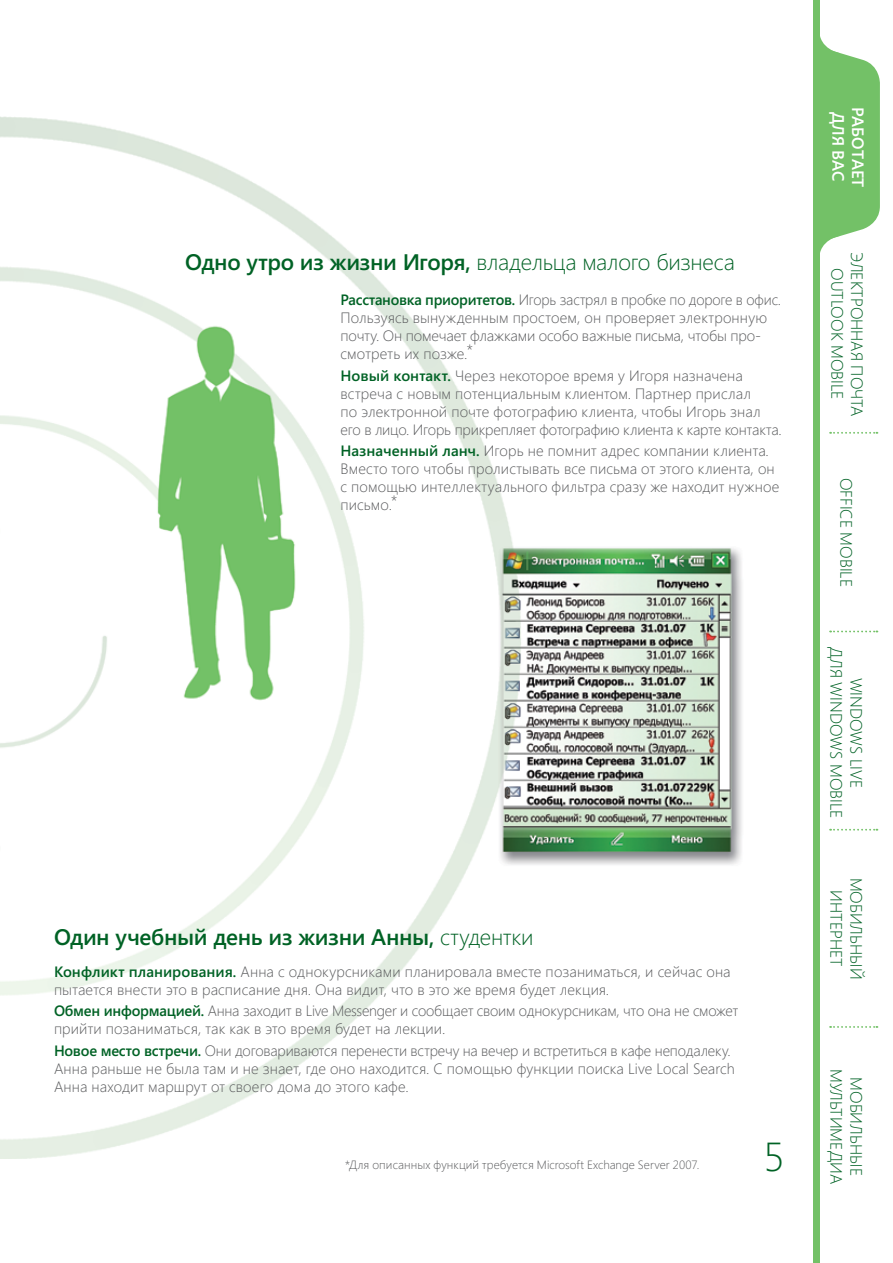
<style>
.page{position:relative;width:893px;height:1263px;background:#fff}
.page>*{position:absolute;margin:0;border:0;box-sizing:border-box;transform-origin:0 0}
.t1{font:300 40.5px "Segoe";color:#006225}
.t2{font:300 22.5px "Segoe";letter-spacing:-.01em;color:#006225}
.t3{font:600 22.5px "Segoe";letter-spacing:-.025em;color:#006225}
.t4{font:300 16.5px/19.8px "Segoe";color:#006225;text-align:center}
.t5{font:600 16.5px "Segoe";color:#fff}
.t6{font:300 15px/18px "Segoe";letter-spacing:.005em;color:#58595b}
.t7{font:300 12px "Segoe";letter-spacing:.005em;color:#58595b}
.s1{font-weight:600}
.s2{font-weight:600;color:#006225}
.s3{font-weight:300}
</style>
<div class="page">
<img style="left:0;top:117px;width:742px;height:1041px">
<div style="left:813px;top:0;width:6px;height:1263px;background:#73c167"></div>
<svg style="left:830px;top:1026px;width:47px;height:2px"></svg>
<svg style="left:830px;top:432px;width:47px;height:2px"></svg>
<svg style="left:830px;top:829px;width:47px;height:2px"></svg>
<svg style="left:830px;top:630px;width:47px;height:2px"></svg>
<svg style="left:819px;top:30px;width:61px;height:229px"></svg>
<h2 class="t2" style="left:185px;top:247px;width:551px"><span class="s1">Одно утро из жизни Игоря,</span> владельца малого бизнеса</h2>
<p class="t6" style="left:340px;top:291px;width:442px"><span class="s2">Расстановка приоритетов.</span> Игорь застрял в пробке по дороге в офис.<br>Пользуясь вынужденным простоем, он проверяет электронную почту. Он помечает флажками особо важные письма, чтобы про&shy;смотреть их позже.*</p>
<p class="t6" style="left:340px;top:366px;width:443px"><span class="s2">Новый контакт.</span> Через некоторое время у Игоря назначена встреча с новым потенциальным клиентом. Партнер прислал<br>по электронной почте фотографию клиента, чтобы Игорь знал его в лицо. Игорь прикрепляет фотографию клиента к карте контакта.</p>
<p class="t6" style="left:340px;top:442px;width:440px"><span class="s2">Назначенный ланч.</span> Игорь не помнит адрес компании клиента.<br>Вместо того чтобы пролистывать все письма от этого клиента, он с помощью интеллектуального фильтра сразу же находит нужное письмо.*</p>
<h2 class="t3" style="left:54px;top:922px;width:481px">Один учебный день из жизни Анны, <span class="s3">студентки</span></h2>
<p class="t6" style="left:54px;top:962px;width:678px"><span class="s2">Конфликт планирования.</span> Анна с однокурсниками планировала вместе позаниматься, и сейчас она пытается внести это в расписание дня. Она видит, что в это же время будет лекция.</p>
<p class="t6" style="left:54px;top:1001px;width:686px"><span class="s2">Обмен информацией.</span> Анна заходит в Live Messenger и сообщает своим однокурсникам, что она не сможет прийти позаниматься, так как в это время будет на лекции.</p>
<p class="t6" style="left:54px;top:1041px;width:682px"><span class="s2">Новое место встречи.</span> Они договариваются перенести встречу на вечер и встретиться в кафе неподалеку.<br>Анна раньше не была там и не знает, где оно находится. С помощью функции поиска Live Local Search<br>Анна находит маршрут от своего дома до этого кафе.</p>
<p class="t7" style="left:345px;top:1157px;width:356px">*Для описанных функций требуется Microsoft Exchange Server 2007.</p>
<h1 class="t1" style="left:764px;top:1129px;width:22px">5</h1>
<p class="t5" style="left:849px;top:112px;width:70px;rotate:90deg">для вас</p>
<p class="t5" style="left:869px;top:106px;width:80px;rotate:90deg">работает</p>
<p class="t4" style="left:867px;top:252px;width:164px;rotate:90deg">Электронная почта<br>Outlook Mobile</p>
<p class="t4" style="left:857px;top:478px;width:111px;rotate:90deg">OFFICE MOBILE</p>
<p class="t4" style="left:866px;top:647px;width:170px;rotate:90deg">WINDOWS LIVE<br>для Windows Mobile</p>
<p class="t4" style="left:866px;top:877px;width:104px;rotate:90deg">МОБИЛЬНЫЙ<br>ИНТЕРНЕТ</p>
<p class="t4" style="left:866px;top:1069px;width:117px;rotate:90deg">МОБИЛЬНЫЕ<br>МУЛЬТИМЕДИА</p>
</div>
